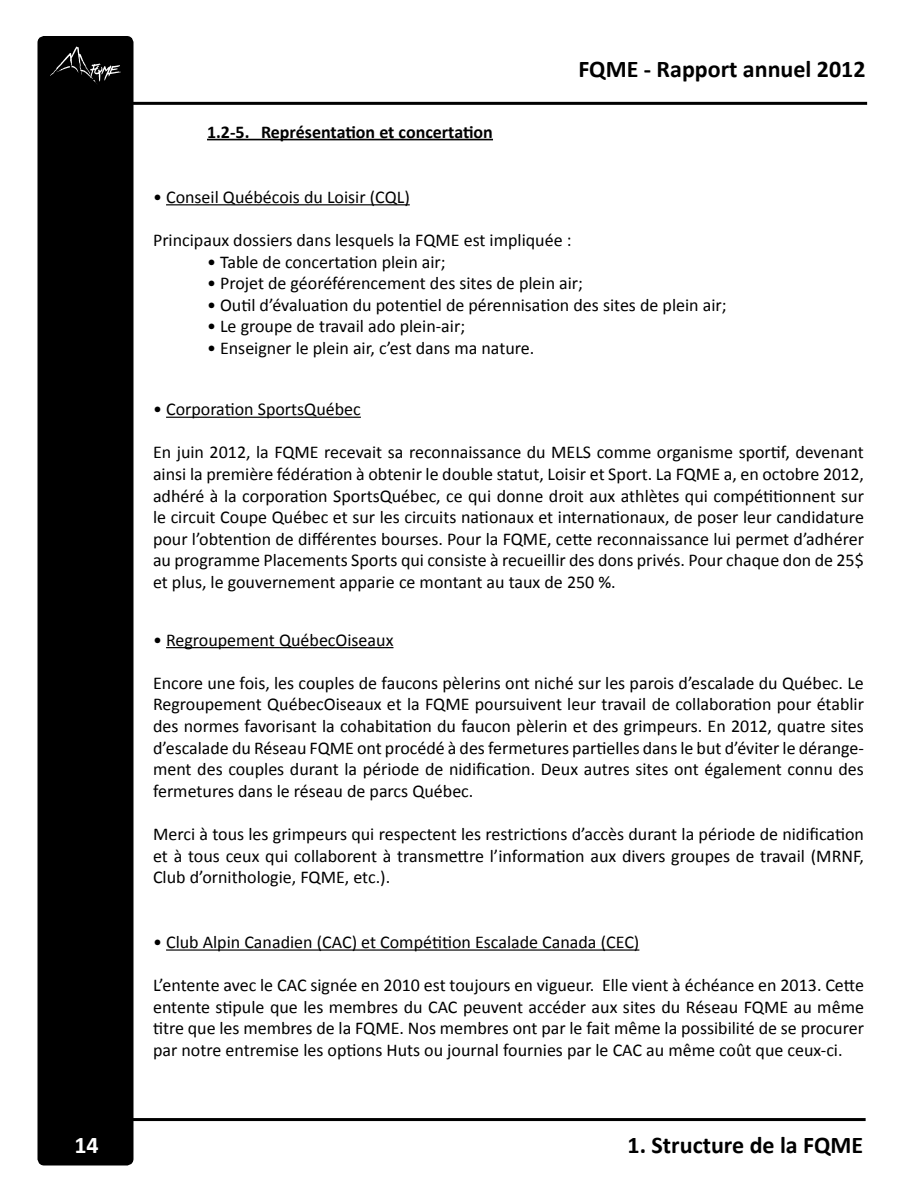
<style>
.page{position:relative;width:918px;height:1188px;background:#fff}
.page>*{position:absolute;margin:0;border:0;box-sizing:border-box;transform-origin:0 0}
.t1{font:700 24px "Calibri";color:#000}
.t2{font:700 24px "Calibri";color:#fff}
.t3{font:18px/21.6px "Calibri";color:#000;text-align:justify}
.t4{font:700 18px "Calibri";color:#000}
</style>
<div class="page">
<hr style="left:122px;top:102px;width:745px;height:3px;background:#000">
<hr style="left:132px;top:1118px;width:734px;height:3px;background:#000">
<div style="left:38px;top:37px;width:95px;height:1128px;background:#000;border-radius:6px"></div>
<div style="left:38px;top:36px;width:96px;height:1130px;border:2px solid #000;border-radius:6px"></div>
<svg style="left:50px;top:46px;width:71px;height:38px"></svg>
<hr style="left:207px;top:139px;width:286px;height:1px;background:#000">
<hr style="left:166px;top:204px;width:244px;height:1px;background:#000">
<hr style="left:166px;top:417px;width:195px;height:1px;background:#000">
<hr style="left:166px;top:647px;width:228px;height:1px;background:#000">
<hr style="left:166px;top:949px;width:473px;height:2px;background:#000">
<p class="t4" style="left:207px;top:121px;width:287px">1.2-5. Représentation et concertation</p>
<h1 class="t1" style="left:578px;top:54px;width:289px">FQME - Rapport annuel 2012</h1>
<p class="t3" style="left:153px;top:185px;width:258px">• Conseil Québécois du Loisir (CQL)</p>
<p class="t3" style="left:153px;top:228px;width:420px">Principaux dossiers dans lesquels la FQME est impliquée :</p>
<p class="t3" style="left:207px;top:250px;width:240px">• Table de concertation plein air;</p>
<p class="t3" style="left:207px;top:272px;width:378px">• Projet de géoréférencement des sites de plein air;</p>
<p class="t3" style="left:207px;top:293px;width:521px">• Outil d’évaluation du potentiel de pérennisation des sites de plein air;</p>
<p class="t3" style="left:207px;top:315px;width:260px">• Le groupe de travail ado plein-air;</p>
<p class="t3" style="left:207px;top:336px;width:329px">• Enseigner le plein air, c’est dans ma nature.</p>
<p class="t3" style="left:153px;top:398px;width:209px">• Corporation SportsQuébec</p>
<p class="t3" style="left:153px;top:441px;width:712px">En juin 2012, la FQME recevait sa reconnaissance du MELS comme organisme sportif, devenant ainsi la première fédération à obtenir le double statut, Loisir et Sport. La FQME a, en octobre 2012, adhéré à la corporation SportsQuébec, ce qui donne droit aux athlètes qui compétitionnent sur le circuit Coupe Québec et sur les circuits nationaux et internationaux, de poser leur candidature pour l’obtention de différentes bourses. Pour la FQME, cette reconnaissance lui permet d’adhérer au programme Placements Sports qui consiste à recueillir des dons privés. Pour chaque don de 25$ et plus, le gouvernement apparie ce montant au taux de 250 %.</p>
<p class="t3" style="left:153px;top:628px;width:242px">• Regroupement QuébecOiseaux</p>
<p class="t3" style="left:153px;top:671px;width:712px">Encore une fois, les couples de faucons pèlerins ont niché sur les parois d’escalade du Québec. Le Regroupement QuébecOiseaux et la FQME poursuivent leur travail de collaboration pour établir des normes favorisant la cohabitation du faucon pèlerin et des grimpeurs. En 2012, quatre sites d’escalade du Réseau FQME ont procédé à des fermetures partielles dans le but d’éviter le dérange&shy;ment des couples durant la période de nidification. Deux autres sites ont également connu des fermetures dans le réseau de parcs Québec.</p>
<p class="t3" style="left:153px;top:822px;width:713px">Merci à tous les grimpeurs qui respectent les restrictions d’accès durant la période de nidification et à tous ceux qui collaborent à transmettre l’information aux divers groupes de travail (MRNF, Club d’ornithologie, FQME, etc.).</p>
<p class="t3" style="left:153px;top:930px;width:488px">• Club Alpin Canadien (CAC) et Compétition Escalade Canada (CEC)</p>
<p class="t3" style="left:153px;top:974px;width:712px">L’entente avec le CAC signée en 2010 est toujours en vigueur. Elle vient à échéance en 2013. Cette entente stipule que les membres du CAC peuvent accéder aux sites du Réseau FQME au même titre que les membres de la FQME. Nos membres ont par le fait même la possibilité de se procurer par notre entremise les options Huts ou journal fournies par le CAC au même coût que ceux-ci.</p>
<h1 class="t2" style="left:74px;top:1130px;width:26px">14</h1>
<h1 class="t1" style="left:628px;top:1130px;width:237px">1. Structure de la FQME</h1>
</div>
